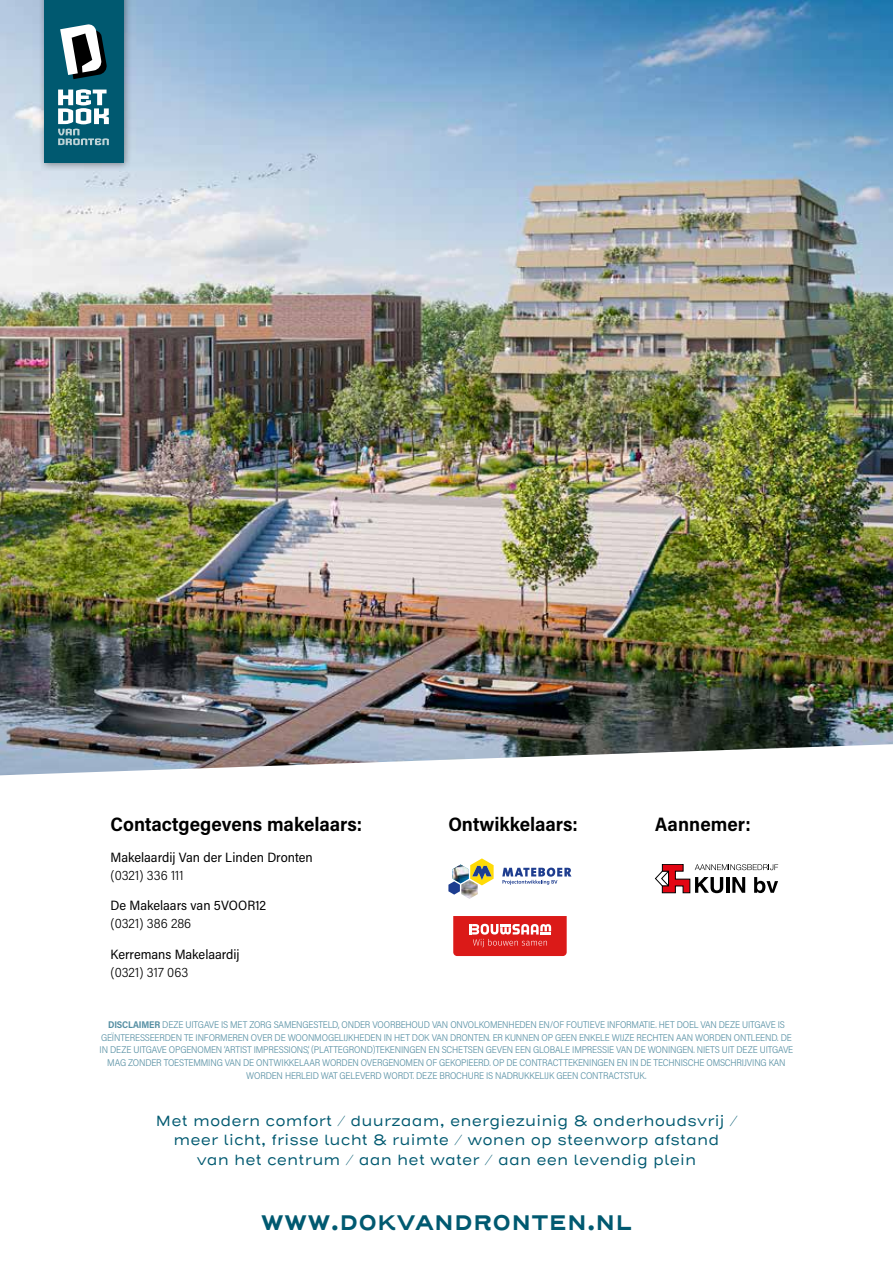
<style>
.page{position:relative;width:893px;height:1263px;background:#fff}
.page>*{position:absolute;margin:0;border:0;box-sizing:border-box;transform-origin:0 0}
.t1{font:700 21px "Henderson Sans Basic";letter-spacing:.01em;color:#005970}
.t2{font:700 19.5px "Acumin Pro Semi Cond";color:#000}
.t3{font:15px/19.5px "Henderson Sans Basic";letter-spacing:.01em;color:#005970;text-align:center}
.t4{font:13.5px "Acumin Pro Semi Cond";color:#000}
.t5{font:300 13.5px "Acumin Pro Semi Cond";color:#000}
.t6{font:300 9.75px/12.8px "Acumin Pro Semi Cond";letter-spacing:-.015em;color:#568fa3;text-align:center}
.s1{font-weight:700}
</style>
<div class="page">
<img style="left:0;top:0;width:893px;height:775px">
<div style="left:39px;top:0;width:93px;height:172px;background:#000;opacity:.4"></div>
<div style="left:44px;top:0;width:80px;height:163px;background:#005970"></div>
<svg style="left:58px;top:89px;width:51px;height:56px"></svg>
<svg style="left:60px;top:24px;width:47px;height:55px"></svg>
<svg style="left:448px;top:858px;width:46px;height:41px"></svg>
<svg style="left:502px;top:868px;width:69px;height:17px"></svg>
<svg style="left:655px;top:864px;width:123px;height:29px"></svg>
<svg style="left:453px;top:916px;width:114px;height:40px;background:#e03b3a"></svg>
<h2 class="t2" style="left:111px;top:810px;width:253px">Contactgegevens makelaars:</h2>
<h3 class="t4" style="left:111px;top:847px;width:204px">Makelaardij Van der Linden Dronten</h3>
<h3 class="t5" style="left:111px;top:865px;width:74px">(0321) 336 111</h3>
<h3 class="t4" style="left:111px;top:896px;width:157px">De Makelaars van 5VOOR12</h3>
<h3 class="t5" style="left:111px;top:914px;width:82px">(0321) 386 286</h3>
<h3 class="t4" style="left:111px;top:945px;width:131px">Kerremans Makelaardij</h3>
<h3 class="t5" style="left:111px;top:963px;width:79px">(0321) 317 063</h3>
<h2 class="t2" style="left:448px;top:810px;width:131px">Ontwikkelaars:</h2>
<h2 class="t2" style="left:655px;top:810px;width:97px">Aannemer:</h2>
<p class="t6" style="left:100px;top:1017px;width:695px"><span class="s1">DISCLAIMER</span> DEZE UITGAVE IS MET ZORG SAMENGESTELD, ONDER VOORBEHOUD VAN ONVOLKOMENHEDEN EN/OF FOUTIEVE INFORMATIE. HET DOEL VAN DEZE UITGAVE IS GEÏNTERESSEERDEN TE INFORMEREN OVER DE WOONMOGELIJKHEDEN IN HET DOK VAN DRONTEN. ER KUNNEN OP GEEN ENKELE WIJZE RECHTEN AAN WORDEN ONTLEEND. DE IN DEZE UITGAVE OPGENOMEN ‘ARTIST IMPRESSIONS’, (PLATTEGROND)TEKENINGEN EN SCHETSEN GEVEN EEN GLOBALE IMPRESSIE VAN DE WONINGEN. NIETS UIT DEZE UITGAVE MAG ZONDER TOESTEMMING VAN DE ONTWIKKELAAR WORDEN OVERGENOMEN OF GEKOPIEERD. OP DE CONTRACTTEKENINGEN EN IN DE TECHNISCHE OMSCHRIJVING KAN WORDEN HERLEID WAT GELEVERD WORDT. DEZE BROCHURE IS NADRUKKELIJK GEEN CONTRACTSTUK.</p>
<h3 class="t3" style="left:155px;top:1111px;width:584px">Met modern comfort / duurzaam, energiezuinig &amp; onderhoudsvrij / meer licht, frisse lucht &amp; ruimte / wonen op steenworp afstand<br>van het centrum / aan het water / aan een levendig plein</h3>
<h1 class="t1" style="left:261px;top:1209px;width:373px">WWW.DOKVANDRONTEN.NL</h1>
</div>
